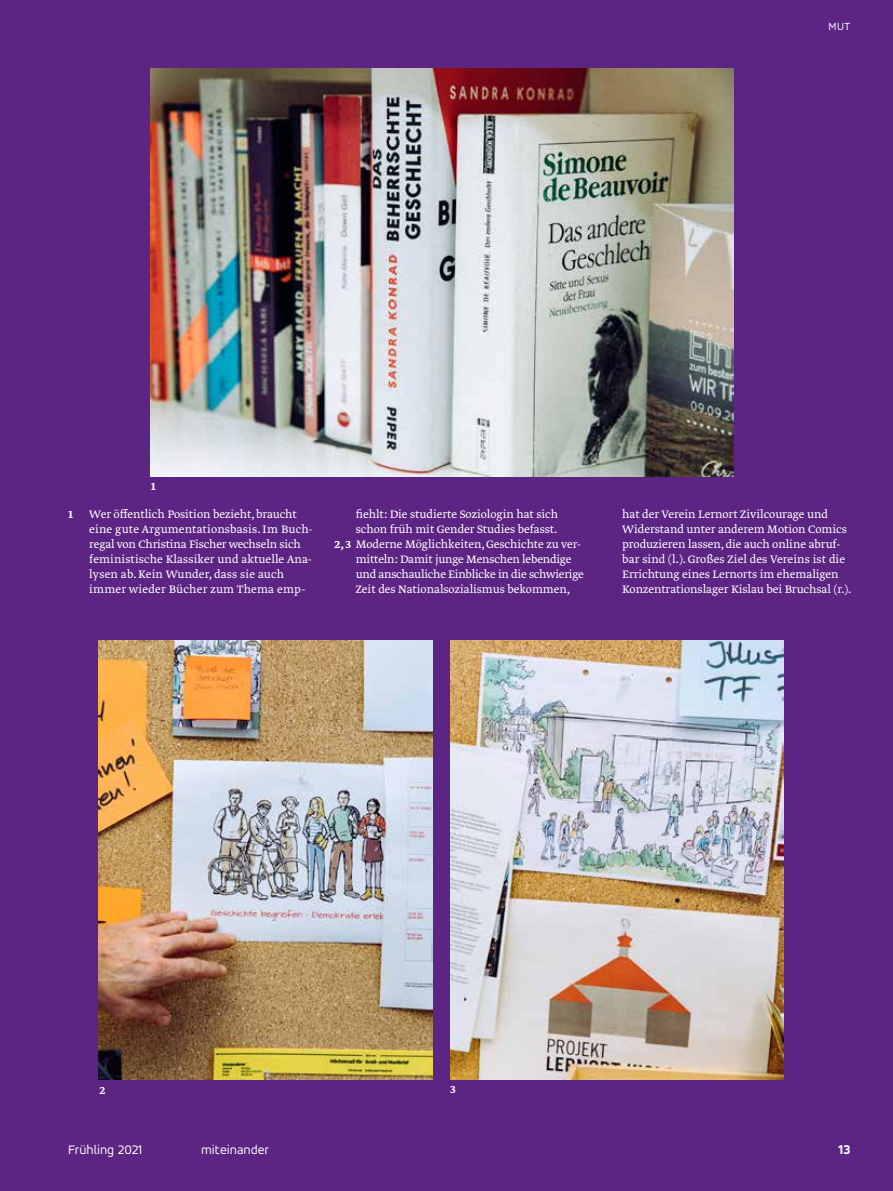
<style>
.page{position:relative;width:893px;height:1191px;background:#5c2483}
.page>*{position:absolute;margin:0;border:0;box-sizing:border-box;transform-origin:0 0}
.t1{font:13.5px "Accord Alternate";color:#fff}
.t2{font:700 expanded 13.5px "Accord Alternate";color:#fff}
.t3{font:12.75px/15px "Greta Text Pro Light Plus";color:#fff}
.t4{font:500 12.75px "Greta Text Pro";color:#fff}
.t5{font:11.25px "Accord Alternate";color:#fff}
.s1{font-family:"Greta Text Pro";font-weight:500}
</style>
<div class="page">
<img style="left:151px;top:68px;width:582px;height:408px">
<img style="left:450px;top:640px;width:334px;height:439px">
<img style="left:99px;top:640px;width:334px;height:439px">
<p class="t5" style="left:829px;top:19px;width:23px">MUT</p>
<p class="t4" style="left:151px;top:478px;width:7px">1</p>
<p class="t4" style="left:68px;top:506px;width:7px">1</p>
<p class="t3" style="left:89px;top:507px;width:225px">Wer öffentlich Position bezieht, braucht eine gute Argumentationsbasis. Im Buch&shy;regal von Christina Fischer wechseln sich feministische Klassiker und aktuelle Ana&shy;lysen ab. Kein Wunder, dass sie auch immer wieder Bücher zum Thema emp-</p>
<p class="t3" style="left:356px;top:507px;width:204px">fiehlt: Die studierte Soziologin hat sich</p>
<p class="t3" style="left:356px;top:522px;width:203px">schon früh mit Gender Studies befasst.</p>
<p class="t3" style="left:334px;top:537px;width:248px"><span class="s1">2, 3</span> Moderne Möglichkeiten, Geschichte zu ver-</p>
<p class="t3" style="left:356px;top:552px;width:217px">mitteln: Damit junge Menschen lebendige</p>
<p class="t3" style="left:356px;top:567px;width:230px">und anschauliche Einblicke in die schwierige</p>
<p class="t3" style="left:356px;top:582px;width:216px">Zeit des Nationalsozialismus bekommen,</p>
<p class="t3" style="left:622px;top:507px;width:231px">hat der Verein Lernort Zivilcourage und Widerstand unter anderem Motion Comics produzieren lassen, die auch online abruf&shy;bar sind (l.). Großes Ziel des Vereins ist die Errichtung eines Lernorts im ehemaligen Konzentrationslager Kislau bei Bruchsal (r.).</p>
<p class="t4" style="left:99px;top:1081px;width:7px">2</p>
<p class="t4" style="left:450px;top:1081px;width:7px">3</p>
<p class="t1" style="left:68px;top:1141px;width:76px">Frühling 2021</p>
<p class="t1" style="left:201px;top:1141px;width:69px">miteinander</p>
<p class="t2" style="left:838px;top:1141px;width:14px">13</p>
</div>
